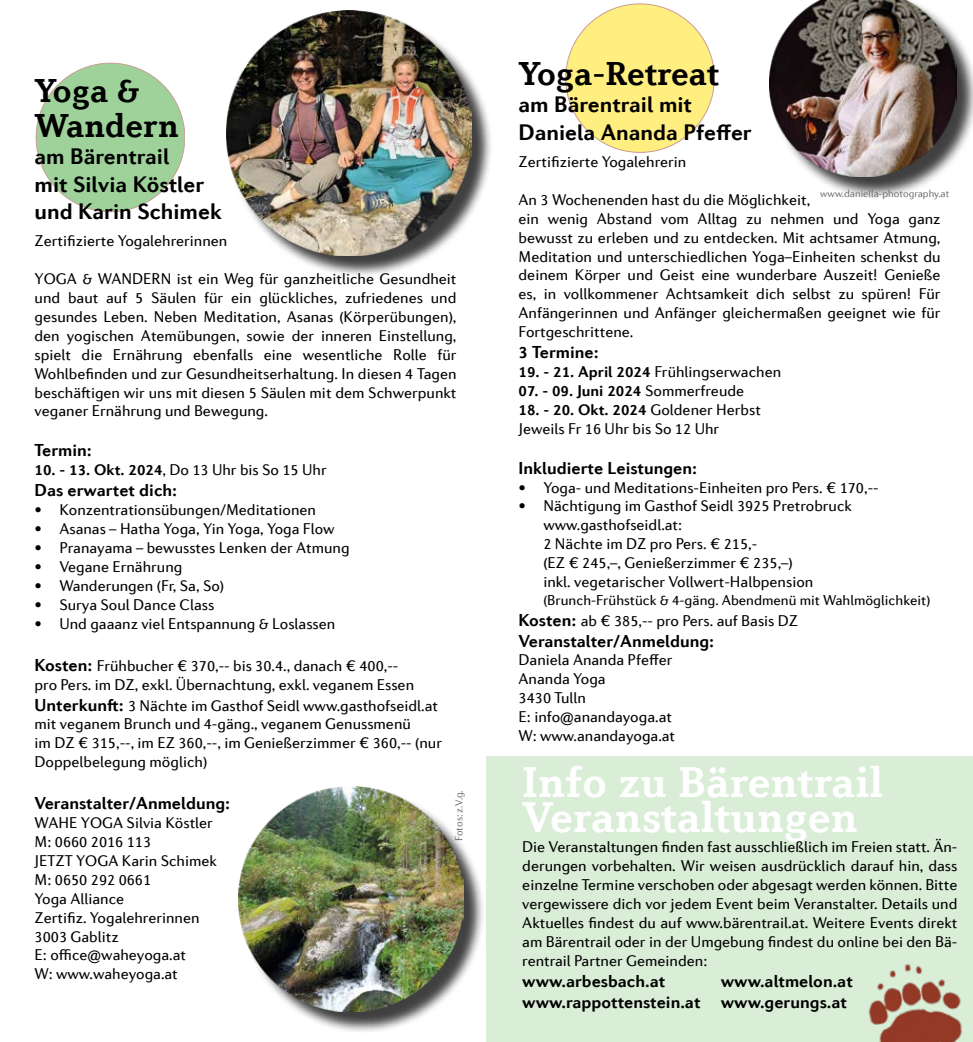
<style>
.page{position:relative;width:973px;height:1042px;background:#fff}
.page>*{position:absolute;margin:0;border:0;box-sizing:border-box;transform-origin:0 0}
.t1{font:700 45.5px/35px "Diverda Serif Com";color:#fff}
.t2{font:700 35px/35px "Diverda Serif Com";color:#000}
.t3{font:700 22.75px/27.3px "Diverda Sans Com";color:#000}
.t4{font:700 17.5px/21px "Diverda Sans Com";color:#000}
.t5{font:15.75px/18.9px "Diverda Sans Com";color:#000}
.t6{font:700 15.75px "Diverda Sans Com";color:#000}
.t7{font:14.53px "Diverda Sans Com";color:#000}
.t8{font:300 10.5px "Diverda Sans Com";color:#5d6366}
.s1{font-weight:700}
.s2{font-weight:700;font-size:17.5px}
.s3{font-weight:400}
</style>
<div class="page">
<div style="left:36px;top:63px;width:149px;height:149px;background:#9fd29a;border-radius:50%"></div>
<div style="left:565px;top:4px;width:149px;height:148px;background:#ffee80;border-radius:50%"></div>
<div style="left:486px;top:756px;width:486px;height:286px;background:#d9edd7"></div>
<img style="left:868px;top:964px;width:94px;height:78px">
<div style="left:229px;top:13px;width:264px;height:264px;background:#000;opacity:.75"></div>
<img style="left:227px;top:11px;width:244px;height:244px">
<div style="left:772px;top:0;width:200px;height:199px;background:#000;opacity:.75"></div>
<img style="left:769px;top:0;width:187px;height:176px">
<div style="left:241px;top:789px;width:244px;height:244px;background:#000;opacity:.75"></div>
<img style="left:239px;top:787px;width:225px;height:225px">
<h2 class="t2" style="left:35px;top:73px;width:146px">Yoga &amp;<br>Wandern</h2>
<h3 class="t3" style="left:35px;top:143px;width:189px">am Bärentrail<br>mit Silvia Köstler und Karin Schimek</h3>
<p class="t5" style="left:35px;top:231px;width:194px">Zertifizierte Yogalehrerinnen</p>
<p class="t5" style="left:35px;top:269px;width:423px;text-align:justify">YOGA &amp; WANDERN ist ein Weg für ganzheitliche Gesundheit und baut auf 5 Säulen für ein glückliches, zufriedenes und gesundes Leben. Neben Meditation, Asanas (Körperübungen), den yogischen Atemübungen, sowie der inneren Einstellung, spielt die Ernährung ebenfalls eine wesentliche Rolle für Wohlbefinden und zur Gesundheitserhaltung. In diesen 4 Tagen beschäftigen wir uns mit diesen 5 Säulen mit dem Schwerpunkt veganer Ernährung und Bewegung.</p>
<p class="t4" style="left:35px;top:440px;width:59px">Termin:</p>
<p class="t5" style="left:35px;top:460px;width:293px"><span class="s1">10. - 13. Okt. 2024</span>, Do 13 Uhr bis So 15 Uhr</p>
<p class="t4" style="left:35px;top:480px;width:144px">Das erwartet dich:</p>
<p class="t5" style="left:35px;top:500px;width:283px">• Konzentrationsübungen/Meditationen</p>
<p class="t5" style="left:35px;top:519px;width:301px">• Asanas – Hatha Yoga, Yin Yoga, Yoga Flow</p>
<p class="t5" style="left:35px;top:538px;width:316px">• Pranayama – bewusstes Lenken der Atmung</p>
<p class="t5" style="left:35px;top:557px;width:149px">• Vegane Ernährung</p>
<p class="t5" style="left:35px;top:576px;width:191px">• Wanderungen (Fr, Sa, So)</p>
<p class="t5" style="left:35px;top:595px;width:181px">• Surya Soul Dance Class</p>
<p class="t5" style="left:35px;top:614px;width:302px">• Und gaaanz viel Entspannung &amp; Loslassen</p>
<p class="t5" style="left:35px;top:656px;width:381px"><span class="s2">Kosten:</span> Frühbucher € 370,-- bis 30.4., danach € 400,-- pro Pers. im DZ, exkl. Übernachtung, exkl. veganem Essen</p>
<p class="t5" style="left:35px;top:695px;width:409px"><span class="s2">Unterkunft:</span> 3 Nächte im Gasthof Seidl www.gasthofseidl.at mit veganem Brunch und 4-gäng., veganem Genussmenü<br>im DZ € 315,--, im EZ 360,--, im Genießerzimmer € 360,-- (nur Doppelbelegung möglich)</p>
<p class="t4" style="left:35px;top:792px;width:197px">Veranstalter/Anmeldung:</p>
<p class="t5" style="left:35px;top:813px;width:184px">WAHE YOGA Silvia Köstler<br>M: 0660 2016 113<br>JETZT YOGA Karin Schimek<br>M: 0650 292 0661<br>Yoga Alliance<br>Zertifiz. Yogalehrerinnen<br>3003 Gablitz<br>E: office@waheyoga.at<br>W: www.waheyoga.at</p>
<p class="t8" style="left:453px;top:841px;width:52px;rotate:-90deg">Fotos: z.V.g.</p>
<h2 class="t2" style="left:518px;top:56px;width:202px">Yoga-Retreat</h2>
<h3 class="t3" style="left:518px;top:91px;width:235px">am Bärentrail mit<br>Daniela Ananda Pfeffer</h3>
<p class="t5" style="left:518px;top:152px;width:169px">Zertifizierte Yogalehrerin</p>
<p class="t5" style="left:518px;top:190px;width:423px">An 3 Wochenenden hast du die Möglichkeit,<br>ein wenig Abstand vom Alltag zu nehmen und Yoga ganz bewusst zu erleben und zu entdecken. Mit achtsamer Atmung, Meditation und unterschiedlichen Yoga–Einheiten schenkst du deinem Körper und Geist eine wunderbare Auszeit! Genieße es, in vollkommener Achtsamkeit dich selbst zu spüren! Für Anfängerinnen und Anfänger gleichermaßen geeignet wie für Fortgeschrittene.</p>
<p class="t4" style="left:518px;top:341px;width:82px">3 Termine:</p>
<p class="t5" style="left:518px;top:362px;width:264px"><span class="s1">19. - 21. April 2024</span> Frühlingserwachen</p>
<p class="t6" style="left:518px;top:381px;width:227px">07. - 09. Juni 2024 <span class="s3">Sommerfreude</span></p>
<p class="t5" style="left:518px;top:400px;width:244px"><span class="s1">18. - 20. Okt. 2024</span> Goldener Herbst<br>Jeweils Fr 16 Uhr bis So 12 Uhr</p>
<p class="t4" style="left:518px;top:457px;width:180px">Inkludierte Leistungen:</p>
<p class="t5" style="left:518px;top:478px;width:361px">• Yoga- und Meditations-Einheiten pro Pers. € 170,--</p>
<p class="t5" style="left:543px;top:496px;width:310px;text-indent:-25px">• Nächtigung im Gasthof Seidl 3925 Pretrobruck www.gasthofseidl.at:<br>2 Nächte im DZ pro Pers. € 215,-<br>(EZ € 245,–, Genießerzimmer € 235,–)<br>inkl. vegetarischer Vollwert-Halbpension</p>
<p class="t7" style="left:543px;top:591px;width:388px">(Brunch-Frühstück &amp; 4-gäng. Abendmenü mit Wahlmöglichkeit)</p>
<p class="t5" style="left:518px;top:611px;width:281px"><span class="s2">Kosten:</span> ab € 385,-- pro Pers. auf Basis DZ</p>
<p class="t4" style="left:518px;top:630px;width:197px">Veranstalter/Anmeldung:</p>
<p class="t5" style="left:518px;top:650px;width:158px">Daniela Ananda Pfeffer<br>Ananda Yoga<br>3430 Tulln<br>E: info@anandayoga.at<br>W: www.anandayoga.at</p>
<p class="t8" style="left:819px;top:188px;width:131px">www.daniella-photography.at</p>
<h1 class="t1" style="left:522px;top:764px;width:363px">Info zu Bärentrail<br>Veranstaltungen</h1>
<p class="t5" style="left:522px;top:837px;width:436px;text-align:justify">Die Veranstaltungen finden fast ausschließlich im Freien statt. Än&shy;derungen vorbehalten. Wir weisen ausdrücklich darauf hin, dass einzelne Termine verschoben oder abgesagt werden können. Bitte vergewissere dich vor jedem Event beim Veranstalter. Details und Aktuelles findest du auf www.bärentrail.at. Weitere Events direkt am Bärentrail oder in der Umgebung findest du online bei den Bä&shy;rentrail Partner Gemeinden:</p>
<p class="t4" style="left:522px;top:970px;width:144px">www.arbesbach.at</p>
<p class="t4" style="left:522px;top:970px;width:332px;text-indent:198px">www.altmelon.at www.rappottenstein.at www.gerungs.at</p>
</div>
